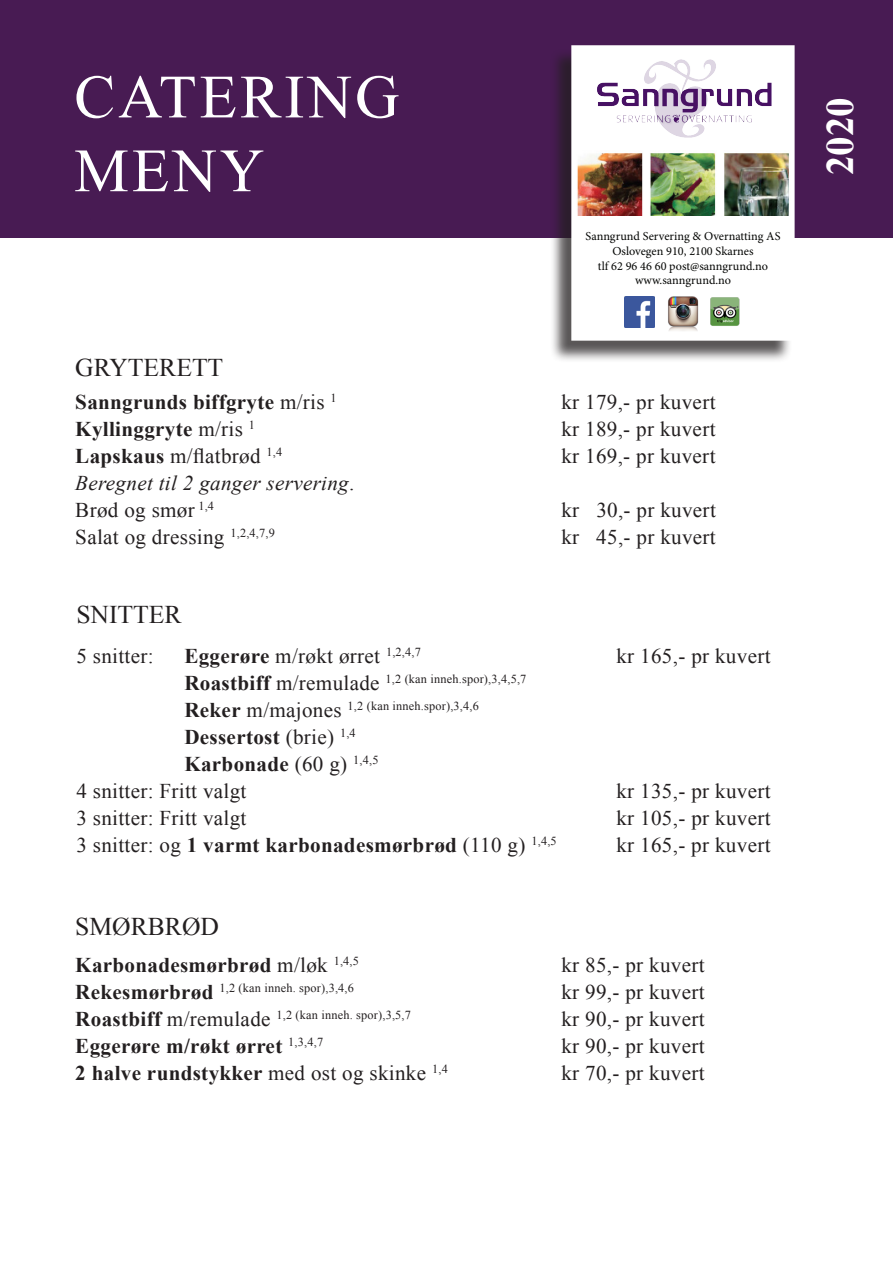
<style>
.page{position:relative;width:893px;height:1263px;background:#fff}
.page>*{position:absolute;margin:0;border:0;box-sizing:border-box;transform-origin:0 0}
.t1{font:61.5px "Times New Roman";letter-spacing:.05em;color:#fff}
.t2{font:700 39px "Times New Roman";color:#fff}
.t3{font:25.5px "Times New Roman";color:#231f20}
.t4{font:21px "Times New Roman";letter-spacing:.015em;color:#231f20}
.t5{font:700 21px "Times New Roman";letter-spacing:.015em;color:#231f20}
.t6{font:italic 21px "Times New Roman";letter-spacing:.015em;color:#231f20}
.t7{font:12.3px "Times New Roman";letter-spacing:.015em;color:#231f20}
.t8{font:12.3px "Minion Pro";color:#040503}
.s1{font-weight:400}
.s2{font-weight:700}
.s3{font-style:normal}
.s4{font-weight:700;font-size:21px}
.s5{font-size:21px}
</style>
<div class="page">
<div style="left:0;top:0;width:893px;height:238px;background:#481b53"></div>
<div style="left:550px;top:49px;width:242px;height:314px;background:#231f20;opacity:.75"></div>
<div style="left:571px;top:45px;width:224px;height:296px;background:#fff;border:2px solid #fff"></div>
<img style="left:597px;top:59px;width:175px;height:79px">
<img style="left:624px;top:297px;width:31px;height:30px">
<img style="left:668px;top:296px;width:31px;height:35px">
<img style="left:703px;top:297px;width:47px;height:46px">
<img style="left:577px;top:153px;width:213px;height:62px">
<p class="t1" style="left:74px;top:55px;width:327px">CATERING</p>
<p class="t1" style="left:74px;top:129px;width:192px">MENY</p>
<p class="t8" style="left:586px;top:228px;width:196px">Sanngrund Servering &amp; Overnatting AS</p>
<p class="t8" style="left:612px;top:243px;width:143px">Oslovegen 910, 2100 Skarnes</p>
<p class="t8" style="left:598px;top:258px;width:172px">tlf 62 96 46 60 post@sanngrund.no</p>
<p class="t8" style="left:635px;top:272px;width:98px">www.sanngrund.no</p>
<p class="t3" style="left:75px;top:350px;width:149px">GRYTERETT</p>
<p class="t5" style="left:75px;top:387px;width:263px">Sanngrunds biffgryte <span class="s1">m/ris</span> <sup>1</sup></p>
<p class="t4" style="left:561px;top:388px;width:156px">kr 179,- pr kuvert</p>
<p class="t5" style="left:75px;top:414px;width:181px">Kyllinggryte <span class="s1">m/ris</span> <sup>1</sup></p>
<p class="t4" style="left:561px;top:415px;width:156px">kr 189,- pr kuvert</p>
<p class="t4" style="left:75px;top:442px;width:208px"><span class="s2">Lapskaus</span> m/flatbrød <sup>1,4</sup></p>
<p class="t4" style="left:561px;top:442px;width:156px">kr 169,- pr kuvert</p>
<p class="t6" style="left:75px;top:468px;width:281px">Beregnet til 2 ganger servering<span class="s3">.</span></p>
<p class="t4" style="left:75px;top:496px;width:140px">Brød og smør <sup>1,4</sup></p>
<p class="t4" style="left:561px;top:496px;width:156px">kr 30,- pr kuvert</p>
<p class="t4" style="left:75px;top:523px;width:201px">Salat og dressing <sup>1,2,4,7,9</sup></p>
<p class="t4" style="left:561px;top:523px;width:156px">kr 45,- pr kuvert</p>
<p class="t3" style="left:76px;top:598px;width:107px">SNITTER</p>
<p class="t4" style="left:76px;top:642px;width:79px">5 snitter:</p>
<p class="t4" style="left:184px;top:642px;width:238px"><span class="s2">Eggerøre</span> m/røkt ørret <sup>1,2,4,7</sup></p>
<p class="t4" style="left:616px;top:642px;width:156px">kr 165,- pr kuvert</p>
<p class="t7" style="left:184px;top:670px;width:344px"><span class="s4">Roastbiff</span> <span class="s5">m/remulade</span> 1,2 (kan inneh.spor),3,4,5,7</p>
<p class="t7" style="left:184px;top:697px;width:296px"><span class="s4">Reker</span> <span class="s5">m/majones</span> 1,2 (kan inneh.spor),3,4,6</p>
<p class="t5" style="left:184px;top:722px;width:173px">Dessertost <span class="s1">(brie)</span> <sup>1,4</sup></p>
<p class="t5" style="left:184px;top:749px;width:196px">Karbonade <span class="s1">(60 g)</span> <sup>1,4,5</sup></p>
<p class="t4" style="left:76px;top:777px;width:172px">4 snitter: Fritt valgt</p>
<p class="t4" style="left:616px;top:777px;width:156px">kr 135,- pr kuvert</p>
<p class="t4" style="left:76px;top:804px;width:172px">3 snitter: Fritt valgt</p>
<p class="t4" style="left:616px;top:804px;width:156px">kr 105,- pr kuvert</p>
<p class="t5" style="left:76px;top:830px;width:482px"><span class="s1">3 snitter: og</span> 1 varmt karbonadesmørbrød <span class="s1">(110 g)</span> <sup>1,4,5</sup></p>
<p class="t4" style="left:616px;top:831px;width:156px">kr 165,- pr kuvert</p>
<p class="t3" style="left:75px;top:909px;width:145px">SMØRBRØD</p>
<p class="t5" style="left:75px;top:951px;width:285px">Karbonadesmørbrød <span class="s1">m/løk</span> <sup>1,4,5</sup></p>
<p class="t4" style="left:561px;top:951px;width:145px">kr 85,- pr kuvert</p>
<p class="t7" style="left:75px;top:980px;width:280px"><span class="s4">Rekesmørbrød</span> 1,2 (kan inneh. spor),3,4,6</p>
<p class="t4" style="left:561px;top:978px;width:145px">kr 99,- pr kuvert</p>
<p class="t7" style="left:75px;top:1007px;width:337px"><span class="s4">Roastbiff</span> <span class="s5">m/remulade</span> 1,2 (kan inneh. spor),3,5,7</p>
<p class="t4" style="left:561px;top:1005px;width:145px">kr 90,- pr kuvert</p>
<p class="t5" style="left:75px;top:1032px;width:249px">Eggerøre m/røkt ørret <sup>1,3,4,7</sup></p>
<p class="t4" style="left:561px;top:1032px;width:145px">kr 90,- pr kuvert</p>
<p class="t5" style="left:75px;top:1059px;width:374px">2 halve rundstykker <span class="s1">med ost og skinke</span> <sup>1,4</sup></p>
<p class="t4" style="left:561px;top:1059px;width:145px">kr 70,- pr kuvert</p>
<p class="t2" style="left:813px;top:175px;width:79px;rotate:-90deg">2020</p>
</div>
